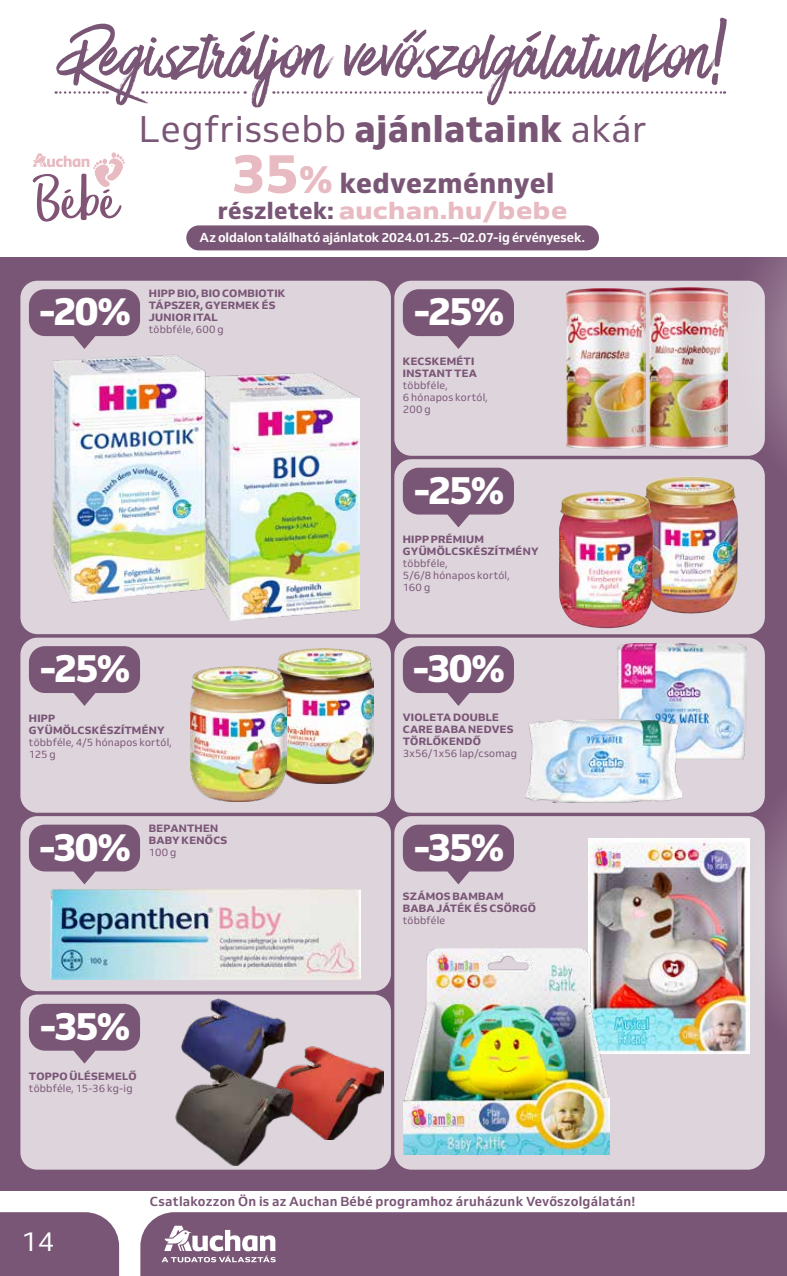
<style>
.page{position:relative;width:787px;height:1276px;background:#fff}
.page>*{position:absolute;margin:0;border:0;box-sizing:border-box;transform-origin:0 0}
.t1{font:76.05px "Have Heart One MA";letter-spacing:.015em;color:#7a5676}
.t2{font:800 39px "Venn";letter-spacing:-.055em;color:#fff}
.t3{font:36.75px "Venn";letter-spacing:.02em;color:#7a5676}
.t4{font:800 27.6px "Venn";letter-spacing:.02em;color:#7a5676}
.t5{font:27px "Venn";color:#fff}
.t6{font:23.4px "Venn Semi Ex X Bold";letter-spacing:.02em;color:#e7bbc1}
.t7{font:700 13.05px "Venn";letter-spacing:.02em;color:#7a5676}
.t8{font:700 12.9px "Venn";letter-spacing:-.005em;color:#fff}
.t9{font:800 10.5px/12px "Venn";letter-spacing:.025em;color:#7a5676}
.t10{font:10.5px/12px "Venn";letter-spacing:.015em;color:#7a5676}
.s1{font-weight:800}
.s2{font-size:55.35px;color:#e7bbc1}
.s3{font-size:39.15px;color:#e7bbc1}
.s4{font-family:"Venn";font-weight:800;color:#7a5676}
</style>
<div class="page">
<div style="left:0;top:1212px;width:119px;height:64px;background:#7a5676"></div>
<div style="left:140px;top:1212px;width:647px;height:64px;background:#7a5676"></div>
<svg style="left:33px;top:152px;width:92px;height:70px"></svg>
<div style="left:0;top:257px;width:787px;height:934px;background:#7a5676"></div>
<svg style="left:142px;top:91px;width:104px;height:3px"></svg>
<svg style="left:56px;top:91px;width:52px;height:3px"></svg>
<svg style="left:273px;top:91px;width:208px;height:3px"></svg>
<svg style="left:510px;top:91px;width:215px;height:3px"></svg>
<div style="left:20px;top:281px;width:371px;height:353px;background:#ddd4dc;border-radius:17px"></div>
<div style="left:20px;top:637px;width:371px;height:175px;background:#ddd4dc;border-radius:17px"></div>
<div style="left:20px;top:816px;width:371px;height:175px;background:#ddd4dc;border-radius:17px"></div>
<div style="left:20px;top:994px;width:371px;height:175px;background:#ddd4dc;border-radius:17px"></div>
<div style="left:394px;top:281px;width:371px;height:175px;background:#ddd4dc;border-radius:17px"></div>
<div style="left:394px;top:459px;width:371px;height:175px;background:#ddd4dc;border-radius:17px"></div>
<div style="left:394px;top:637px;width:371px;height:175px;background:#ddd4dc;border-radius:17px"></div>
<div style="left:394px;top:816px;width:371px;height:353px;background:#ddd4dc;border-radius:17px"></div>
<svg style="left:727px;top:731px;width:60px;height:362px"></svg>
<svg style="left:723px;top:257px;width:64px;height:268px"></svg>
<img style="left:223px;top:373px;width:136px;height:248px">
<img style="left:52px;top:354px;width:174px;height:257px">
<img style="left:649px;top:287px;width:78px;height:162px">
<img style="left:566px;top:288px;width:79px;height:161px">
<img style="left:646px;top:476px;width:91px;height:138px">
<img style="left:559px;top:491px;width:94px;height:137px">
<img style="left:278px;top:648px;width:95px;height:135px">
<img style="left:190px;top:667px;width:97px;height:135px">
<img style="left:617px;top:643px;width:129px;height:117px">
<img style="left:525px;top:719px;width:156px;height:84px">
<img style="left:50px;top:889px;width:310px;height:91px">
<img style="left:589px;top:838px;width:160px;height:215px">
<img style="left:404px;top:948px;width:206px;height:206px">
<img style="left:182px;top:998px;width:104px;height:65px">
<img style="left:272px;top:1043px;width:111px;height:96px">
<img style="left:175px;top:1063px;width:121px;height:102px">
<svg style="left:162px;top:1225px;width:114px;height:37px"></svg>
<div style="left:186px;top:225px;width:413px;height:25px;background:#7a5676;border-radius:12px"></div>
<svg style="left:29px;top:289px;width:111px;height:60px"></svg>
<svg style="left:403px;top:468px;width:111px;height:59px"></svg>
<svg style="left:29px;top:646px;width:111px;height:60px"></svg>
<svg style="left:403px;top:646px;width:111px;height:60px"></svg>
<svg style="left:29px;top:1003px;width:111px;height:60px"></svg>
<svg style="left:29px;top:824px;width:111px;height:60px"></svg>
<svg style="left:403px;top:824px;width:111px;height:60px"></svg>
<svg style="left:403px;top:289px;width:111px;height:60px"></svg>
<h1 class="t1" style="left:60px;top:3px;width:666px">Regisztráljon vevőszolgálatunkon!</h1>
<h3 class="t3" style="left:139px;top:108px;width:509px">Legfrissebb <span class="s1">ajánlataink</span> akár</h3>
<h3 class="t4" style="left:231px;top:166px;width:325px"><span class="s2">35</span><span class="s3">%</span> kedvezménnyel</h3>
<h3 class="t6" style="left:218px;top:196px;width:351px"><span class="s4">részletek:</span> auchan.hu/bebe</h3>
<p class="t8" style="left:199px;top:230px;width:386px">Az oldalon található ajánlatok 2024.01.25.–02.07-ig érvényesek.</p>
<h2 class="t2" style="left:39px;top:287px;width:94px">-20%</h2>
<p class="t9" style="left:149px;top:287px;width:138px">HIPP BIO, BIO COMBIOTIK<br>TÁPSZER, GYERMEK ÉS<br>JUNIOR ITAL</p>
<p class="t10" style="left:149px;top:323px;width:76px">többféle, 600 g</p>
<h2 class="t2" style="left:413px;top:287px;width:92px">-25%</h2>
<p class="t9" style="left:403px;top:355px;width:76px">KECSKEMÉTI<br>INSTANT TEA</p>
<p class="t10" style="left:403px;top:379px;width:86px">többféle,<br>6 hónapos kortól,<br>200 g</p>
<h2 class="t2" style="left:413px;top:465px;width:92px">-25%</h2>
<p class="t9" style="left:403px;top:533px;width:137px">HIPP PRÉMIUM<br>GYÜMÖLCSKÉSZÍTMÉNY</p>
<p class="t10" style="left:403px;top:557px;width:108px">többféle,<br>5/6/8 hónapos kortól,<br>160 g</p>
<h2 class="t2" style="left:39px;top:644px;width:92px">-25%</h2>
<h2 class="t2" style="left:412px;top:644px;width:94px">-30%</h2>
<p class="t9" style="left:29px;top:712px;width:137px">HIPP<br>GYÜMÖLCSKÉSZÍTMÉNY</p>
<p class="t10" style="left:29px;top:736px;width:144px">többféle, 4/5 hónapos kortól,<br>125 g</p>
<p class="t9" style="left:403px;top:711px;width:112px">VIOLETA DOUBLE<br>CARE BABA NEDVES<br>TÖRLŐKENDŐ</p>
<p class="t10" style="left:403px;top:747px;width:116px">3x56/1x56 lap/csomag</p>
<p class="t9" style="left:149px;top:822px;width:80px">BEPANTHEN<br>BABY KENŐCS</p>
<p class="t10" style="left:149px;top:846px;width:29px">100 g</p>
<h2 class="t2" style="left:39px;top:822px;width:94px">-30%</h2>
<h2 class="t2" style="left:413px;top:822px;width:92px">-35%</h2>
<h2 class="t2" style="left:40px;top:1001px;width:92px">-35%</h2>
<p class="t9" style="left:29px;top:1069px;width:109px">TOPPO ÜLÉSEMELŐ</p>
<p class="t10" style="left:29px;top:1082px;width:105px">többféle, 15-36 kg-ig</p>
<p class="t9" style="left:403px;top:890px;width:134px">SZÁMOS BAMBAM<br>BABA JÁTÉK ÉS CSÖRGŐ</p>
<p class="t10" style="left:403px;top:914px;width:44px">többféle</p>
<h3 class="t5" style="left:21px;top:1225px;width:35px">14</h3>
<p class="t7" style="left:150px;top:1193px;width:487px">Csatlakozzon Ön is az Auchan Bébé programhoz áruházunk Vevőszolgálatán!</p>
</div>
